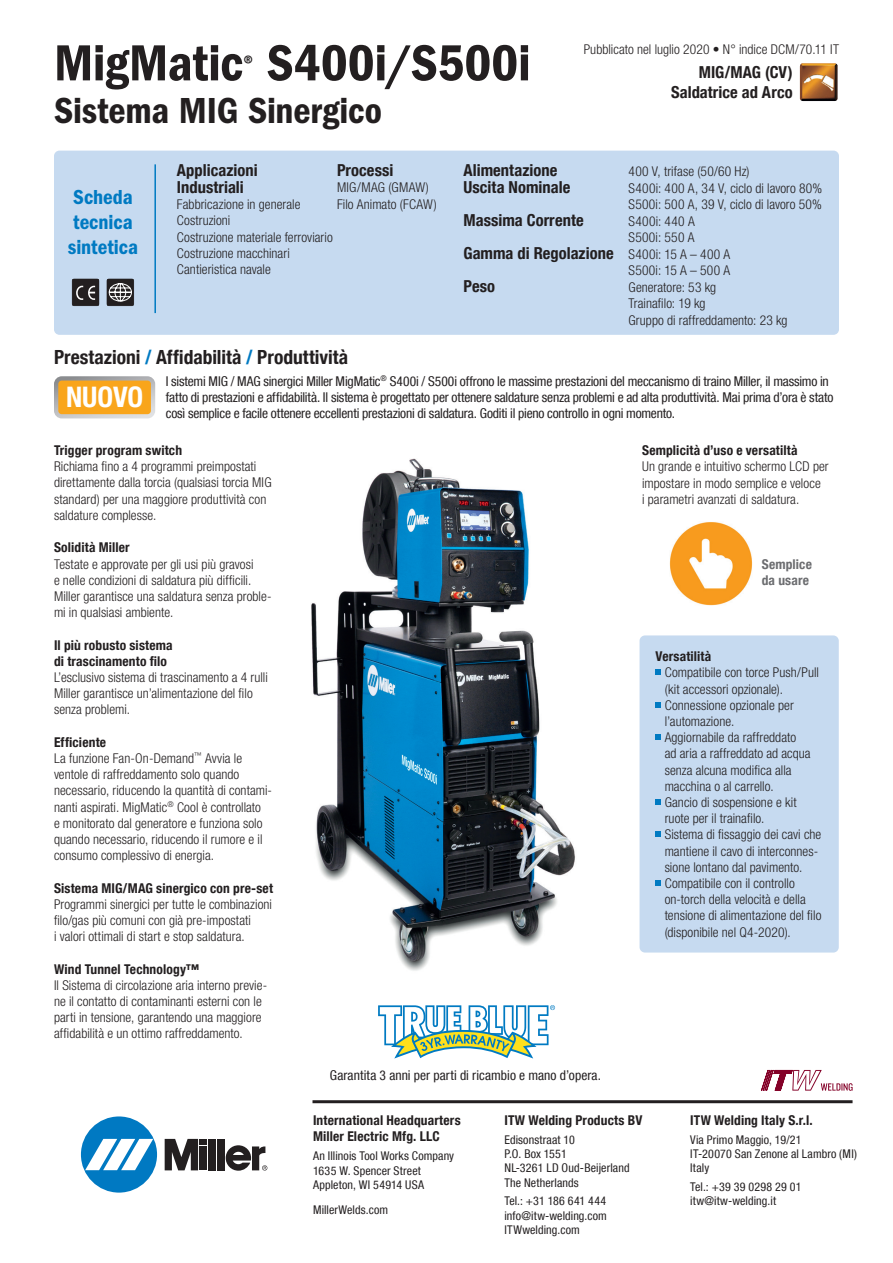
<style>
.page{position:relative;width:893px;height:1263px;background:#fff}
.page>*{position:absolute;margin:0;border:0;box-sizing:border-box;transform-origin:0 0}
.t1{font:52.5px "ITC Franklin Gothic Std Dm Cd";color:#231f20}
.t2{font:37.5px "ITC Franklin Gothic Std Dm Cd";letter-spacing:-.005em;color:#231f20}
.t3{font:700 condensed 28.35px "Helvetica Neue LT Com";letter-spacing:-.005em;color:#fff}
.t4{font:21px/25.2px "ITC Franklin Gothic Std Dm Cd";color:#007ac2}
.t5{font:20.1px "ITC Franklin Gothic Std Dm Cd";color:#231f20}
.t6{font:700 condensed 19.5px "Helvetica Neue LT Com";color:#231f20}
.t7{font:700 condensed 16.5px/16.8px "Helvetica Neue LT Com";color:#231f20}
.t8{font:300 condensed 13.5px/16.2px "Helvetica Neue LT Com";letter-spacing:.005em;color:#231f20}
.t9{font:condensed 13.5px/16.2px "Helvetica Neue LT Com";letter-spacing:-.015em;color:#231f20}
.t10{font:700 condensed 13.5px/16.2px "Helvetica Neue LT Com";letter-spacing:.01em;color:#231f20}
.t11{font:condensed 13.5px "Helvetica";letter-spacing:-.01em;color:#231f20}
.t12{font:condensed 13.5px "Helvetica Neue LT Com";letter-spacing:.005em;color:#231f20}
.t13{font:300 condensed 13.5px/16.5px "Helvetica Neue LT Com";letter-spacing:.025em;color:#231f20}
.t14{font:700 condensed 13.5px/16.2px "Helvetica Neue LT Com";letter-spacing:.01em;color:#6c6d70}
.t15{font:condensed 12px/14.4px "Helvetica Neue LT Com";letter-spacing:.01em;color:#231f20}
.s1{font-weight:300;font-size:13.5px}
.s2{color:#007ac2}
.s3{font-weight:700}
</style>
<div class="page">
<img style="left:800px;top:63px;width:38px;height:38px">
<div style="left:54px;top:151px;width:785px;height:184px;background:#c6daf0;border-radius:5px"></div>
<svg style="left:72px;top:279px;width:27px;height:27px"></svg>
<svg style="left:107px;top:279px;width:27px;height:27px"></svg>
<hr style="left:154px;top:164px;width:2px;height:149px;background:#007ac2">
<svg style="left:378px;top:1005px;width:177px;height:53px"></svg>
<div style="left:81px;top:1116px;width:76px;height:76px;background:#0079c2;border-radius:50%"></div>
<svg style="left:85px;top:1139px;width:68px;height:31px"></svg>
<div style="left:209px;top:1139px;width:7px;height:31px;background:#231f20"></div>
<div style="left:218px;top:1139px;width:7px;height:31px;background:#231f20"></div>
<svg style="left:165px;top:1139px;width:42px;height:31px"></svg>
<svg style="left:226px;top:1145px;width:41px;height:26px"></svg>
<hr style="left:312px;top:1100px;width:540px;height:3px;background:#231f20">
<svg style="left:761px;top:1070px;width:92px;height:21px"></svg>
<img style="left:311px;top:458px;width:264px;height:513px">
<svg style="left:54px;top:376px;width:101px;height:42px;background:#e8ab47"></svg>
<div style="left:639px;top:635px;width:200px;height:317px;background:#c6daf0;border-radius:5px"></div>
<svg style="left:655px;top:669px;width:6px;height:6px"></svg>
<svg style="left:655px;top:702px;width:6px;height:6px"></svg>
<svg style="left:655px;top:734px;width:6px;height:6px"></svg>
<svg style="left:655px;top:799px;width:6px;height:6px"></svg>
<svg style="left:655px;top:831px;width:6px;height:6px"></svg>
<svg style="left:655px;top:880px;width:6px;height:6px"></svg>
<img style="left:669px;top:522px;width:84px;height:84px">
<p class="t8" style="left:584px;top:41px;width:257px">Pubblicato nel luglio 2020 • N° indice DCM/70.11 IT</p>
<h1 class="t1" style="left:54px;top:33px;width:478px">MigMatic S400i/S500i</h1>
<h3 class="t5" style="left:243px;top:51px;width:12px">®</h3>
<h2 class="t2" style="left:54px;top:89px;width:329px">Sistema MIG Sinergico</h2>
<p class="t7" style="left:177px;top:162px;width:82px">Applicazioni<br>Industriali</p>
<p class="t8" style="left:177px;top:196px;width:157px">Fabbricazione in generale<br>Costruzioni<br>Costruzione materiale ferroviario<br>Costruzione macchinari<br>Cantieristica navale</p>
<p class="t7" style="left:699px;top:64px;width:95px">MIG/MAG (CV)</p>
<p class="t7" style="left:671px;top:83px;width:123px">Saldatrice ad Arco</p>
<p class="t7" style="left:337px;top:162px;width:58px">Processi</p>
<p class="t8" style="left:337px;top:179px;width:101px">MIG/MAG (GMAW)<br>Filo Animato (FCAW)</p>
<p class="t7" style="left:463px;top:162px;width:95px">Alimentazione</p>
<p class="t8" style="left:628px;top:163px;width:123px">400 V, trifase (50/60 Hz)</p>
<p class="t7" style="left:463px;top:178px;width:108px">Uscita Nominale</p>
<p class="t8" style="left:628px;top:180px;width:195px">S400i: 400 A, 34 V, ciclo di lavoro 80%<br>S500i: 500 A, 39 V, ciclo di lavoro 50%</p>
<p class="t7" style="left:463px;top:211px;width:122px">Massima Corrente</p>
<p class="t13" style="left:628px;top:213px;width:68px">S400i: 440 A<br>S500i: 550 A</p>
<p class="t7" style="left:463px;top:244px;width:268px">Gamma di Regolazione <span class="s1">S400i: 15 A – 400 A</span></p>
<p class="t8" style="left:628px;top:262px;width:103px">S500i: 15 A – 500 A</p>
<p class="t7" style="left:463px;top:277px;width:33px">Peso</p>
<p class="t8" style="left:628px;top:279px;width:161px">Generatore: 53 kg<br>Trainafilo: 19 kg<br>Gruppo di raffreddamento: 23 kg</p>
<h3 class="t4" style="left:68px;top:184px;width:72px">Scheda tecnica sintetica</h3>
<h3 class="t6" style="left:54px;top:345px;width:296px">Prestazioni <span class="s2">/</span> Affidabilità <span class="s2">/</span> Produttività</h3>
<h3 class="t3" style="left:66px;top:380px;width:79px">NUOVO</h3>
<p class="t9" style="left:166px;top:373px;width:669px">I sistemi MIG / MAG sinergici Miller MigMatic<sup>®</sup> S400i / S500i offrono le massime prestazioni del meccanismo di traino Miller, il massimo in fatto di prestazioni e affidabilità. Il sistema è progettato per ottenere saldature senza problemi e ad alta produttività. Mai prima d’ora è stato così semplice e facile ottenere eccellenti prestazioni di saldatura. Goditi il pieno controllo in ogni momento.</p>
<p class="t10" style="left:54px;top:442px;width:130px">Trigger program switch</p>
<p class="t8" style="left:54px;top:458px;width:219px">Richiama fino a 4 programmi preimpostati direttamente dalla torcia (qualsiasi torcia MIG standard) per una maggiore produttività con saldature complesse.</p>
<p class="t10" style="left:54px;top:539px;width:77px">Solidità Miller</p>
<p class="t8" style="left:54px;top:556px;width:219px">Testate e approvate per gli usi più gravosi<br>e nelle condizioni di saldatura più difficili.<br>Miller garantisce una saldatura senza proble&shy;mi in qualsiasi ambiente.</p>
<p class="t10" style="left:54px;top:637px;width:120px">Il più robusto sistema di trascinamento filo</p>
<p class="t8" style="left:54px;top:669px;width:215px">L’esclusivo sistema di trascinamento a 4 rulli<br>Miller garantisce un’alimentazione del filo senza problemi.</p>
<p class="t8" style="left:54px;top:734px;width:220px"><span class="s3">Efficiente<br></span>La funzione Fan-On-Demand<sup>™</sup> Avvia le ventole di raffreddamento solo quando necessario, riducendo la quantità di contami&shy;nanti aspirati. MigMatic<sup>®</sup> Cool è controllato<br>e monitorato dal generatore e funziona solo quando necessario, riducendo il rumore e il consumo complessivo di energia.</p>
<p class="t10" style="left:54px;top:880px;width:221px">Sistema MIG/MAG sinergico con pre-set</p>
<p class="t8" style="left:54px;top:896px;width:219px">Programmi sinergici per tutte le combinazioni filo/gas più comuni con già pre-impostati<br>i valori ottimali di start e stop saldatura.</p>
<p class="t10" style="left:54px;top:961px;width:147px">Wind Tunnel Technology™</p>
<p class="t8" style="left:54px;top:977px;width:215px">Il Sistema di circolazione aria interno previe&shy;ne il contatto di contaminanti esterni con le parti in tensione, garantendo una maggiore affidabilità e un ottimo raffreddamento.</p>
<p class="t10" style="left:642px;top:442px;width:157px">Semplicità d’uso e versatiltà</p>
<p class="t8" style="left:642px;top:458px;width:188px">Un grande e intuitivo schermo LCD per impostare in modo semplice e veloce<br>i parametri avanzati di saldatura.</p>
<p class="t14" style="left:762px;top:556px;width:52px">Semplice da usare</p>
<p class="t10" style="left:655px;top:648px;width:57px">Versatilità</p>
<p class="t8" style="left:665px;top:664px;width:158px">Compatibile con torce Push/Pull (kit accessori opzionale).<br>Connessione opzionale per l’automazione.<br>Aggiornabile da raffreddato<br>ad aria a raffreddato ad acqua senza alcuna modifica alla macchina o al carrello.<br>Gancio di sospensione e kit ruote per il trainafilo.<br>Sistema di fissaggio dei cavi che mantiene il cavo di interconnes&shy;sione lontano dal pavimento.<br>Compatibile con il controllo on-torch della velocità e della tensione di alimentazione del filo (disponibile nel Q4-2020).</p>
<p class="t12" style="left:330px;top:1067px;width:273px">Garantita 3 anni per parti di ricambio e mano d’opera.</p>
<p class="t11" style="left:312px;top:1067px;width:314px">Power source is warranted for three years, parts and l bour.</p>
<p class="t10" style="left:504px;top:1112px;width:139px">ITW Welding Products BV</p>
<p class="t15" style="left:504px;top:1132px;width:127px">Edisonstraat 10<br>P.O. Box 1551<br>NL-3261 LD Oud-Beijerland<br>The Netherlands</p>
<p class="t15" style="left:504px;top:1194px;width:104px;text-align:justify">Tel.: +31 186 641 444 info@itw-welding.com ITWwelding.com</p>
<p class="t10" style="left:313px;top:1112px;width:149px">International Headquarters<br>Miller Electric Mfg. LLC</p>
<p class="t15" style="left:313px;top:1149px;width:143px">An Illinois Tool Works Company<br>1635 W. Spencer Street<br>Appleton, WI 54914 USA</p>
<p class="t15" style="left:313px;top:1202px;width:77px">MillerWelds.com</p>
<p class="t10" style="left:690px;top:1112px;width:124px">ITW Welding Italy S.r.l.</p>
<p class="t15" style="left:690px;top:1132px;width:168px">Via Primo Maggio, 19/21<br>IT-20070 San Zenone al Lambro (MI)<br>Italy</p>
<p class="t15" style="left:690px;top:1179px;width:113px">Tel.: +39 39 0298 29 01 itw@itw-welding.it</p>
</div>
